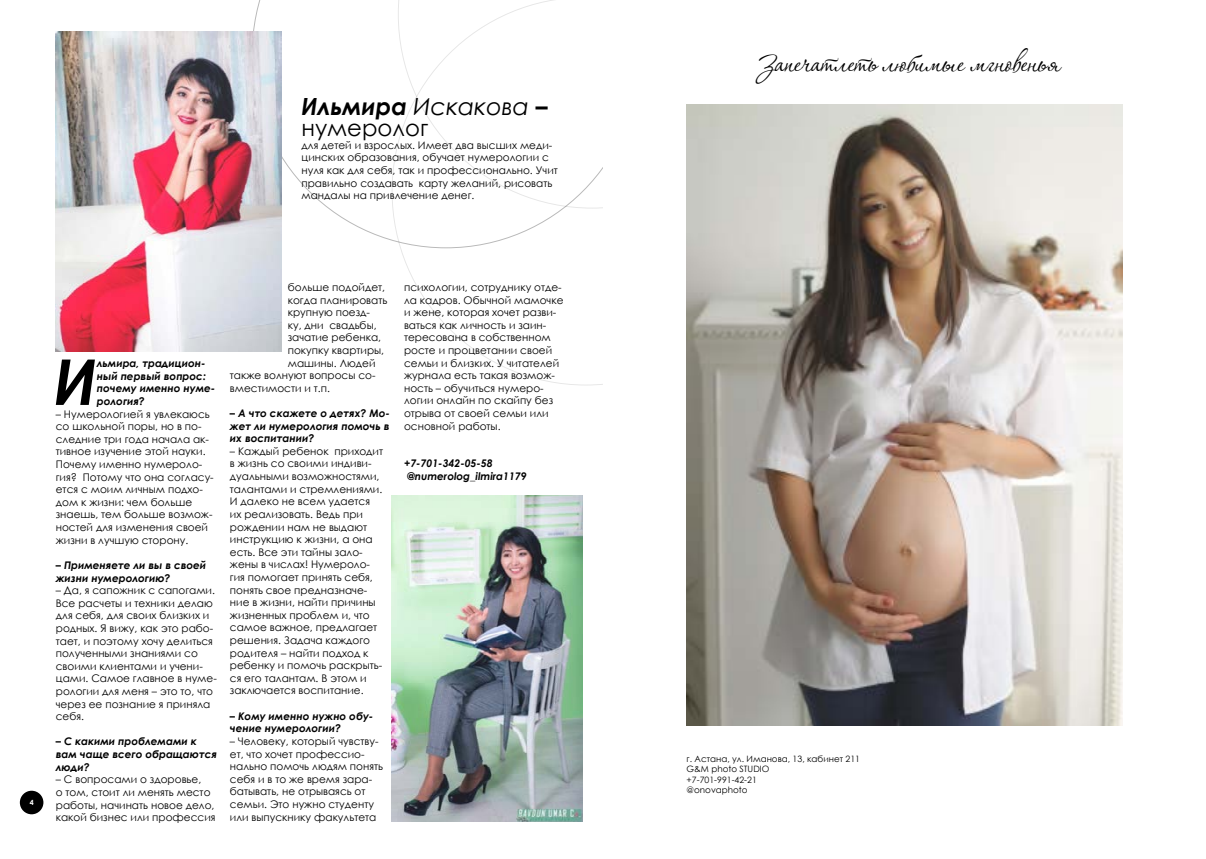
<style>
.page{position:relative;width:1206px;height:859px;background:#fff}
.page>*{position:absolute;margin:0;border:0;box-sizing:border-box;transform-origin:0 0}
.t1{font:italic 700 63.09px "Century Gothic";color:#000}
.t2{font:34.12px "Corinthia";color:#000}
.t3{font:italic 700 23.62px "Century Gothic";color:#000}
.t4{font:22.75px "Century Gothic";color:#000}
.t5{font:10.5px/12.6px "Century Gothic";color:#000}
.t6{font:italic 700 10.5px/12.6px "Century Gothic";color:#000}
.t7{font:8.75px/10.5px "Century Gothic";color:#000}
.t8{font:700 7px "Century Gothic";color:#fff}
.s1{font-weight:400}
</style>
<div class="page">
<div style="left:20px;top:790px;width:23px;height:24px;background:#000;border-radius:50%"></div>
<svg style="left:253px;top:0;width:138px;height:248px"></svg>
<svg style="left:391px;top:0;width:212px;height:385px"></svg>
<img style="left:56px;top:31px;width:225px;height:320px">
<img style="left:391px;top:495px;width:191px;height:326px">
<img style="left:686px;top:105px;width:436px;height:620px">
<h3 class="t3" style="left:301px;top:89px;width:247px">Ильмира <span class="s1">Искакова</span> –</h3>
<h3 class="t4" style="left:301px;top:112px;width:128px">нумеролог</h3>
<p class="t5" style="left:301px;top:138px;width:258px">для детей и взрослых. Имеет два высших меди&shy;цинских образования, обучает нумерологии с нуля как для себя, так и профессионально. Учит правильно создавать карту желаний, рисовать мандалы на привлечение денег.</p>
<p class="t8" style="left:30px;top:796px;width:5px">4</p>
<h1 class="t1" style="left:54px;top:334px;width:44px">И</h1>
<p class="t6" style="left:97px;top:356px;width:120px">льмира, традицион&shy;ный первый вопрос: почему именно нуме&shy;рология?</p>
<p class="t5" style="left:56px;top:407px;width:159px">– Нумерологией я увлекаюсь со школьной поры, но в по&shy;следние три года начала ак&shy;тивное изучение этой науки.<br>Почему именно нумероло&shy;гия? Потому что она согласу&shy;ется с моим личным подхо&shy;дом к жизни: чем больше знаешь, тем больше возмож&shy;ностей для изменения своей жизни в лучшую сторону.</p>
<p class="t6" style="left:56px;top:558px;width:152px">– Применяете ли вы в своей жизни нумерологию?</p>
<p class="t5" style="left:56px;top:583px;width:162px">– Да, я сапожник с сапогами.<br>Все расчеты и техники делаю для себя, для своих близких и родных. Я вижу, как это рабо&shy;тает, и поэтому хочу делиться полученными знаниями со своими клиентами и учени&shy;цами. Самое главное в нуме&shy;рологии для меня – это то, что через ее познание я приняла себя.</p>
<p class="t6" style="left:56px;top:734px;width:163px">– С какими проблемами к вам чаще всего обращаются люди?</p>
<p class="t5" style="left:56px;top:772px;width:161px">– С вопросами о здоровье,<br>о том, стоит ли менять место работы, начинать новое дело, какой бизнес или профессия</p>
<p class="t5" style="left:288px;top:280px;width:99px">больше подойдет,</p>
<p class="t5" style="left:288px;top:293px;width:101px">когда планировать</p>
<p class="t5" style="left:288px;top:306px;width:84px">крупную поезд-</p>
<p class="t5" style="left:288px;top:318px;width:90px">ку, дни свадьбы,</p>
<p class="t5" style="left:288px;top:331px;width:95px">зачатие ребенка,</p>
<p class="t5" style="left:288px;top:343px;width:98px">покупку квартиры,</p>
<p class="t5" style="left:288px;top:356px;width:89px">машины. Людей</p>
<p class="t5" style="left:230px;top:369px;width:147px">также волнуют вопросы со-</p>
<p class="t5" style="left:230px;top:381px;width:102px">вместимости и т.п.</p>
<p class="t6" style="left:230px;top:406px;width:161px;text-align:justify">– А что скажете о детях? Мо&shy;жет ли нумерология помочь в их воспитании?</p>
<p class="t5" style="left:230px;top:444px;width:155px">– Каждый ребенок приходит в жизнь со своими индиви&shy;дуальными возможностями, талантами и стремлениями.<br>И далеко не всем удается их реализовать. Ведь при рождении нам не выдают инструкцию к жизни, а она есть. Все эти тайны зало&shy;жены в числах! Нумероло&shy;гия помогает принять себя, понять свое предназначе&shy;ние в жизни, найти причины жизненных проблем и, что самое важное, предлагает решения. Задача каждого родителя – найти подход к ребенку и помочь раскрыть&shy;ся его талантам. В этом и заключается воспитание.</p>
<p class="t6" style="left:230px;top:708px;width:145px">– Кому именно нужно обу&shy;чение нумерологии?</p>
<p class="t5" style="left:230px;top:734px;width:155px">– Человеку, который чувству&shy;ет, что хочет профессио&shy;нально помочь людям понять себя и в то же время зара&shy;батывать, не отрываясь от семьи. Это нужно студенту или выпускнику факультета</p>
<p class="t5" style="left:404px;top:280px;width:161px">психологии, сотруднику отде&shy;ла кадров. Обычной мамочке и жене, которая хочет разви&shy;ваться как личность и заин&shy;тересована в собственном росте и процветании своей семьи и близких. У читателей журнала есть такая возмож&shy;ность – обучиться нумеро&shy;логии онлайн по скайпу без отрыва от своей семьи или основной работы.</p>
<p class="t6" style="left:404px;top:456px;width:124px">+7-701-342-05-58 @numerolog_ilmira1179</p>
<h2 class="t2" style="left:758px;top:46px;width:302px">Запечатлеть любимые мгновенья</h2>
<p class="t7" style="left:686px;top:753px;width:175px">г. Астана, ул. Иманова, 13, кабинет 211<br>G&amp;M photo STUDIO<br>+7-701-991-42-21<br>@onovaphoto</p>
</div>
